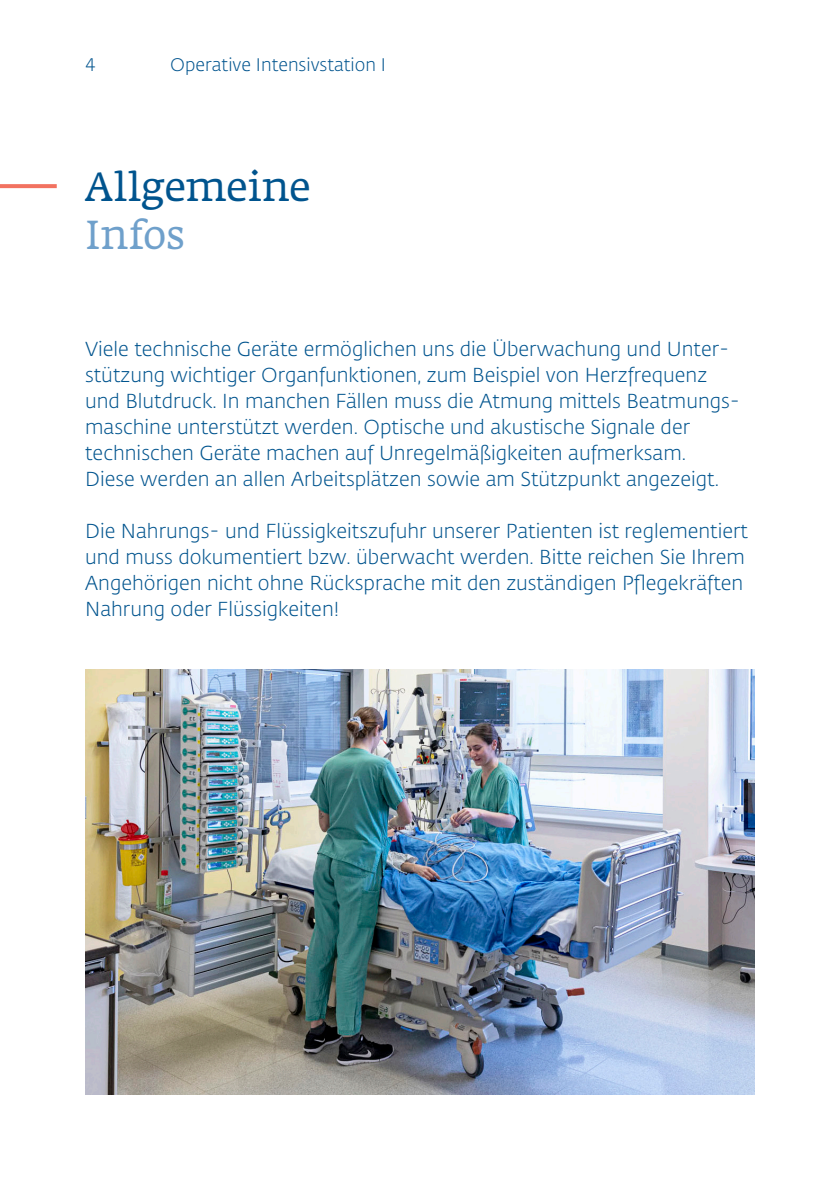
<style>
.page{position:relative;width:840px;height:1191px;background:#fff}
.page>*{position:absolute;margin:0;border:0;box-sizing:border-box;transform-origin:0 0}
.Headline{font:40px/48px "Fedra Serif A Std";letter-spacing:-.005em;color:#00548e}
.Fließtext{font:300 20px/26px "Fedra Sans Std";color:#00548e}
.t1{font:300 18px "Fedra Sans Std";color:#00548e}
.s1{color:#6fa0cb}
</style>
<div class="page">
<img style="left:85px;top:669px;width:669px;height:425px">
<svg style="left:0;top:184px;width:57px;height:4px"></svg>
<p class="t1" style="left:85px;top:54px;width:12px">4</p>
<p class="t1" style="left:170px;top:54px;width:217px">Operative Intensivstation I</p>
<p class="Headline" style="left:85px;top:167px;width:227px">Allgemeine<br><span class="s1">Infos</span></p>
<p class="Fließtext" style="left:85px;top:336px;width:651px">Viele technische Geräte ermöglichen uns die Überwachung und Unter&shy;stützung wichtiger Organfunktionen, zum Beispiel von Herzfrequenz und Blutdruck. In manchen Fällen muss die Atmung mittels Beatmungs&shy;maschine unterstützt werden. Optische und akustische Signale der technischen Geräte machen auf Unregelmäßigkeiten aufmerksam.<br>Diese werden an allen Arbeitsplätzen sowie am Stützpunkt angezeigt.</p>
<p class="Fließtext" style="left:85px;top:518px;width:664px">Die Nahrungs- und Flüssigkeitszufuhr unserer Patienten ist reglementiert und muss dokumentiert bzw. überwacht werden. Bitte reichen Sie Ihrem Angehörigen nicht ohne Rücksprache mit den zuständigen Pflegekräften Nahrung oder Flüssigkeiten!</p>
</div>
